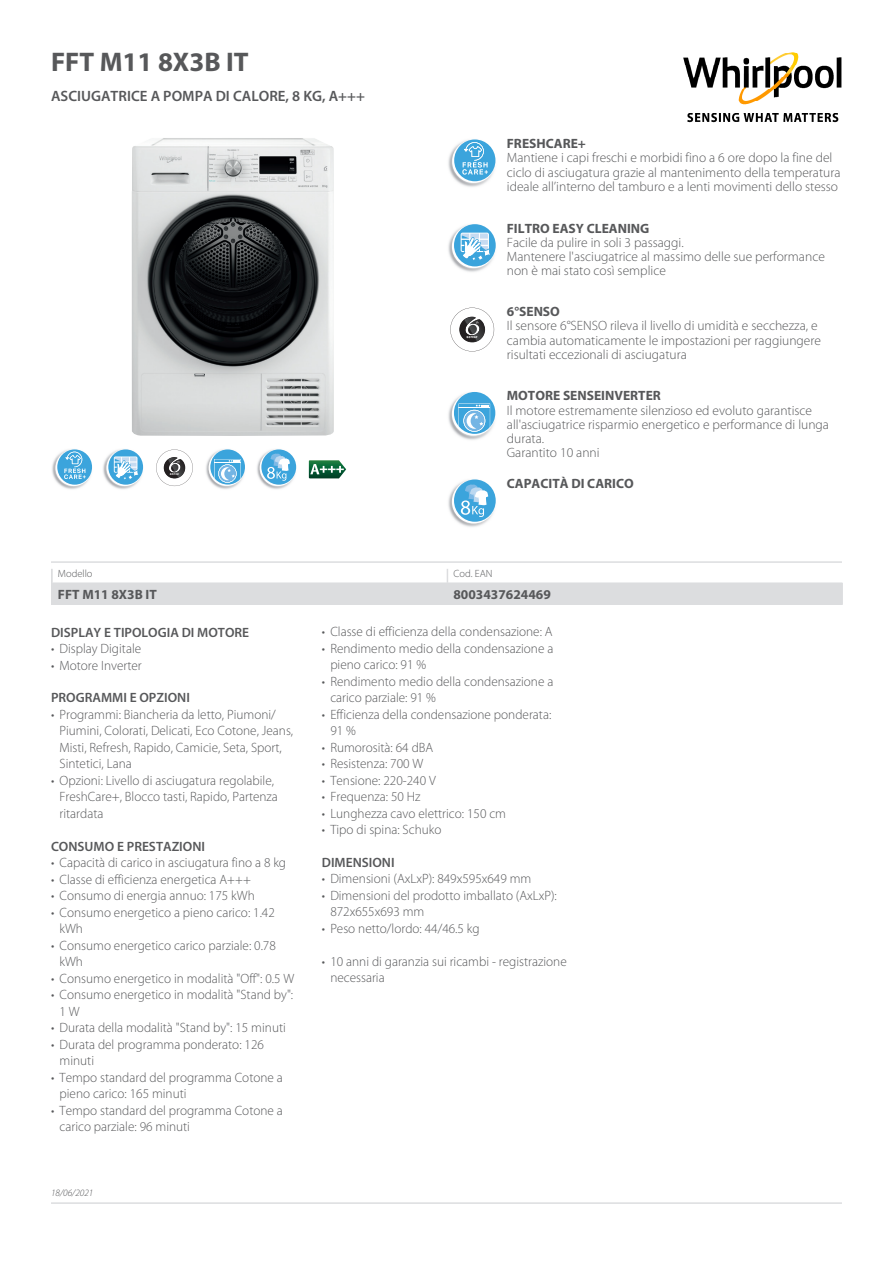
<style>
.page{position:relative;width:893px;height:1263px;background:#fff}
.page>*{position:absolute;margin:0;border:0;box-sizing:border-box;transform-origin:0 0}
.t1{font:700 27px "Myriad Pro";color:#57585a}
.t2{font:600 15px "Myriad Pro";color:#57585a}
.t3{font:300 13.5px/16.5px "Myriad Pro";color:#57585a}
.t4{font:700 13.5px "Myriad Pro";color:#57585a}
.t5{font:600 13.5px "Myriad Pro";color:#57585a}
.t6{font:300 10.5px "Myriad Pro";color:#57585a}
.t7{font:italic 300 9.75px "Myriad Pro";color:#57585a}
</style>
<div class="page">
<img style="left:52px;top:449px;width:30px;height:40px">
<svg style="left:56px;top:450px;width:36px;height:36px"></svg>
<img style="left:103px;top:449px;width:41px;height:40px">
<svg style="left:107px;top:450px;width:36px;height:36px"></svg>
<svg style="left:156px;top:449px;width:37px;height:37px"></svg>
<img style="left:206px;top:449px;width:30px;height:40px">
<svg style="left:209px;top:450px;width:36px;height:36px"></svg>
<img style="left:257px;top:449px;width:40px;height:40px">
<svg style="left:260px;top:450px;width:36px;height:36px"></svg>
<svg style="left:309px;top:460px;width:37px;height:18px"></svg>
<img style="left:132px;top:138px;width:202px;height:298px">
<img style="left:448px;top:151px;width:48px;height:36px">
<svg style="left:452px;top:140px;width:43px;height:43px"></svg>
<img style="left:448px;top:236px;width:48px;height:36px">
<svg style="left:452px;top:224px;width:43px;height:44px"></svg>
<hr style="left:51px;top:563px;width:2px;height:20px;background:#dcdddf">
<svg style="left:52px;top:569px;width:791px;height:36px"></svg>
<hr style="left:51px;top:561px;width:791px;height:2px;background:#dcdddf">
<svg style="left:450px;top:308px;width:44px;height:43px"></svg>
<img style="left:448px;top:404px;width:48px;height:36px">
<svg style="left:452px;top:392px;width:43px;height:43px"></svg>
<img style="left:448px;top:491px;width:48px;height:36px">
<svg style="left:454px;top:479px;width:42px;height:43px"></svg>
<svg style="left:452px;top:480px;width:43px;height:43px"></svg>
<div style="left:51px;top:563px;width:791px;height:6px;background:#fff"></div>
<hr style="left:51px;top:1202px;width:791px;height:2px;background:#dcdddf">
<img style="left:683px;top:52px;width:159px;height:71px">
<h1 class="t1" style="left:51px;top:45px;width:199px">FFT M11 8X3B IT</h1>
<p class="t2" style="left:51px;top:86px;width:316px">ASCIUGATRICE A POMPA DI CALORE, 8 KG, A+++</p>
<p class="t4" style="left:507px;top:135px;width:81px">FRESHCARE+</p>
<p class="t3" style="left:507px;top:150px;width:335px;line-height:14.2px">Mantiene i capi freschi e morbidi fino a 6 ore dopo la fine del ciclo di asciugatura grazie al mantenimento della temperatura ideale all’interno del tamburo e a lenti movimenti dello stesso</p>
<p class="t4" style="left:507px;top:219px;width:144px">FILTRO EASY CLEANING</p>
<p class="t3" style="left:507px;top:235px;width:319px;line-height:14.2px">Facile da pulire in soli 3 passaggi.<br>Mantenere l'asciugatrice al massimo delle sue performance non è mai stato così semplice</p>
<p class="t4" style="left:507px;top:303px;width:55px">6°SENSO</p>
<p class="t3" style="left:507px;top:319px;width:316px;line-height:14.2px">Il sensore 6°SENSO rileva il livello di umidità e secchezza, e cambia automaticamente le impostazioni per raggiungere risultati eccezionali di asciugatura</p>
<p class="t4" style="left:507px;top:387px;width:156px">MOTORE SENSEINVERTER</p>
<p class="t3" style="left:507px;top:403px;width:324px;line-height:14.2px">Il motore estremamente silenzioso ed evoluto garantisce all'asciugatrice risparmio energetico e performance di lunga durata.<br>Garantito 10 anni</p>
<p class="t4" style="left:507px;top:475px;width:128px">CAPACITÀ DI CARICO</p>
<p class="t6" style="left:58px;top:567px;width:36px">Modello</p>
<p class="t6" style="left:453px;top:567px;width:41px">Cod. EAN</p>
<p class="t4" style="left:58px;top:585px;width:100px">FFT M11 8X3B IT</p>
<p class="t4" style="left:453px;top:585px;width:99px">8003437624469</p>
<p class="t5" style="left:51px;top:623px;width:200px">DISPLAY E TIPOLOGIA DI MOTORE</p>
<p class="t3" style="left:51px;top:640px;width:92px">• Display Digitale</p>
<p class="t3" style="left:51px;top:657px;width:92px">• Motore Inverter</p>
<p class="t5" style="left:51px;top:689px;width:140px">PROGRAMMI E OPZIONI</p>
<p class="t3" style="left:60px;top:706px;width:235px;text-indent:-9px">• Programmi: Biancheria da letto, Piumoni/ Piumini, Colorati, Delicati, Eco Cotone, Jeans, Misti, Refresh, Rapido, Camicie, Seta, Sport, Sintetici, Lana</p>
<p class="t3" style="left:60px;top:772px;width:220px;text-indent:-9px">• Opzioni: Livello di asciugatura regolabile,<br>FreshCare+, Blocco tasti, Rapido, Partenza ritardata</p>
<p class="t5" style="left:51px;top:837px;width:156px">CONSUMO E PRESTAZIONI</p>
<p class="t3" style="left:51px;top:854px;width:237px">• Capacità di carico in asciugatura fino a 8 kg</p>
<p class="t3" style="left:51px;top:871px;width:201px">• Classe di efficienza energetica A+++</p>
<p class="t3" style="left:51px;top:887px;width:205px">• Consumo di energia annuo: 175 kWh</p>
<p class="t3" style="left:60px;top:904px;width:217px;text-indent:-9px">• Consumo energetico a pieno carico: 1.42 kWh</p>
<p class="t3" style="left:60px;top:937px;width:218px;text-indent:-9px">• Consumo energetico carico parziale: 0.78 kWh</p>
<p class="t3" style="left:51px;top:970px;width:245px">• Consumo energetico in modalità "Off": 0.5 W</p>
<p class="t3" style="left:60px;top:986px;width:235px;text-indent:-9px">• Consumo energetico in modalità "Stand by":<br>1 W</p>
<p class="t3" style="left:51px;top:1019px;width:236px">• Durata della modalità "Stand by": 15 minuti</p>
<p class="t3" style="left:60px;top:1036px;width:206px;text-indent:-9px">• Durata del programma ponderato: 126 minuti</p>
<p class="t3" style="left:60px;top:1069px;width:225px;text-indent:-9px">• Tempo standard del programma Cotone a pieno carico: 165 minuti</p>
<p class="t3" style="left:60px;top:1102px;width:225px;text-indent:-9px">• Tempo standard del programma Cotone a carico parziale: 96 minuti</p>
<p class="t7" style="left:51px;top:1187px;width:44px">18/06/2021</p>
<p class="t3" style="left:322px;top:623px;width:232px">• Classe di efficienza della condensazione: A</p>
<p class="t3" style="left:330px;top:640px;width:225px;text-indent:-9px">• Rendimento medio della condensazione a pieno carico: 91 %</p>
<p class="t3" style="left:330px;top:673px;width:225px;text-indent:-9px">• Rendimento medio della condensazione a carico parziale: 91 %</p>
<p class="t3" style="left:330px;top:706px;width:222px;text-indent:-9px">• Efficienza della condensazione ponderata:<br>91 %</p>
<p class="t3" style="left:322px;top:739px;width:113px">• Rumorosità: 64 dBA</p>
<p class="t3" style="left:322px;top:755px;width:103px">• Resistenza: 700 W</p>
<p class="t3" style="left:322px;top:772px;width:115px">• Tensione: 220-240 V</p>
<p class="t3" style="left:322px;top:788px;width:100px">• Frequenza: 50 Hz</p>
<p class="t3" style="left:322px;top:805px;width:186px">• Lunghezza cavo elettrico: 150 cm</p>
<p class="t3" style="left:322px;top:821px;width:121px">• Tipo di spina: Schuko</p>
<p class="t5" style="left:322px;top:854px;width:74px">DIMENSIONI</p>
<p class="t3" style="left:322px;top:870px;width:211px">• Dimensioni (AxLxP): 849x595x649 mm</p>
<p class="t3" style="left:330px;top:887px;width:228px;text-indent:-9px">• Dimensioni del prodotto imballato (AxLxP):<br>872x655x693 mm</p>
<p class="t3" style="left:322px;top:920px;width:159px">• Peso netto/lordo: 44/46.5 kg</p>
<p class="t3" style="left:330px;top:953px;width:238px;text-indent:-9px">• 10 anni di garanzia sui ricambi - registrazione necessaria</p>
</div>
